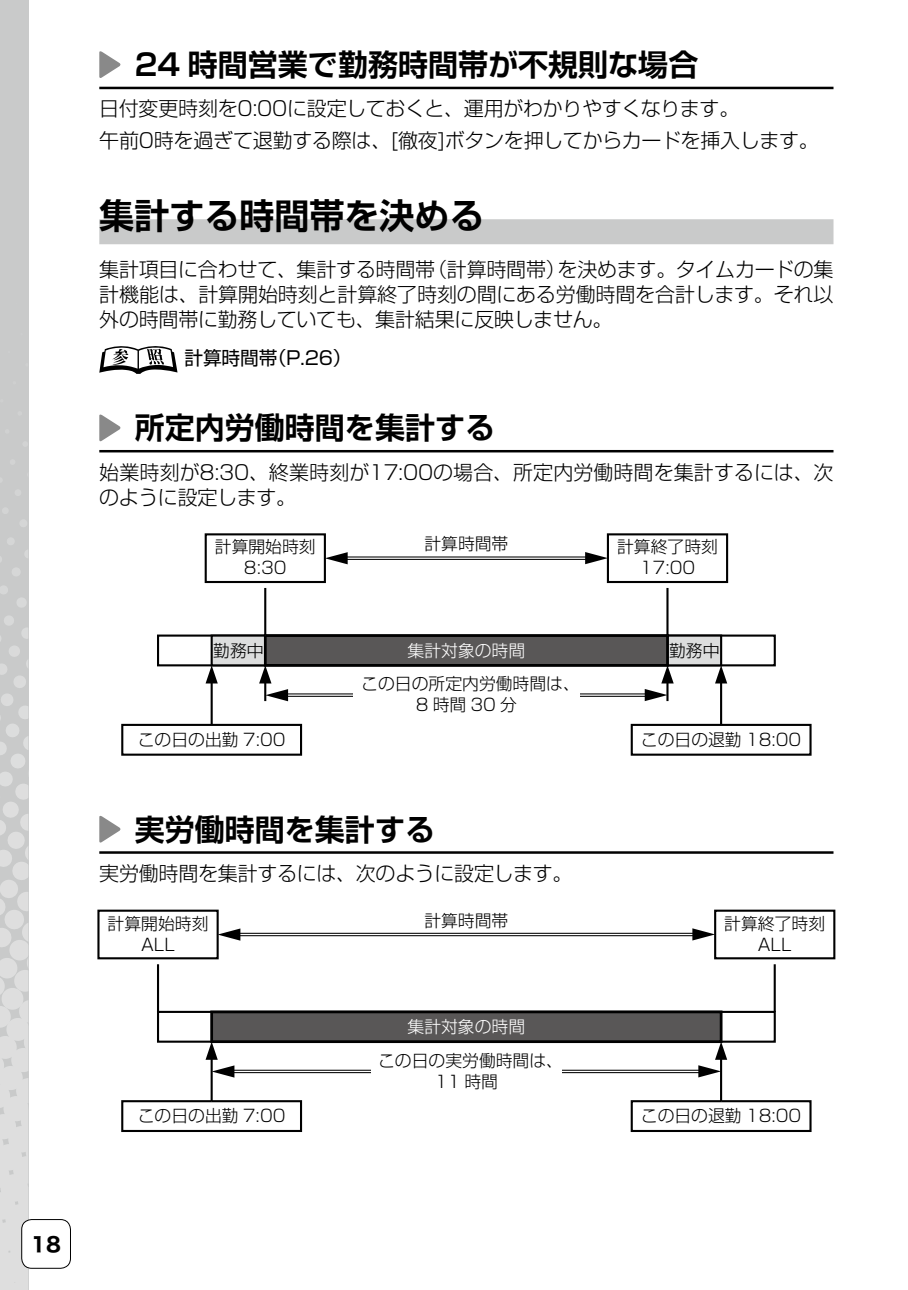
<style>
.page{position:relative;width:908px;height:1290px;background:#fff}
.page>*{position:absolute;margin:0;border:0;box-sizing:border-box;transform-origin:0 0}
.t1{font:700 35px "Shin Go Pro De";color:#000}
.t2{font:700 30px "Shin Go Pro De";color:#000}
.本文{font:300 20px/25px "Shin Go Pro";letter-spacing:-.015em;color:#000;text-align:justify}
.t3{font:20px "Hira Sans Old Std W7";color:#000}
.メモ_参照{font:18.75px "Shin Go Pro";letter-spacing:-.01em;color:#000}
.t4{font:300 16.75px/21px "Shin Go Pro";color:#000;text-align:center}
.t5{font:300 16.75px "Shin Go Pro";color:#fff}
</style>
<div class="page">
<div style="left:0;top:0;width:28px;height:1290px;background:#c9caca"></div>
<svg style="left:0;top:616px;width:28px;height:674px"></svg>
<svg style="left:0;top:586px;width:8px;height:8px"></svg>
<svg style="left:17px;top:598px;width:10px;height:9px"></svg>
<svg style="left:12px;top:568px;width:8px;height:8px"></svg>
<svg style="left:7px;top:538px;width:7px;height:7px"></svg>
<svg style="left:25px;top:550px;width:3px;height:8px"></svg>
<svg style="left:20px;top:520px;width:7px;height:7px"></svg>
<div style="left:22px;top:1219px;width:48px;height:49px;background:#fff;border-radius:10px"></div>
<div style="left:21px;top:1219px;width:50px;height:50px;border:1px solid #000;border-radius:10px"></div>
<hr style="left:99px;top:87px;width:734px;height:2px;background:#000">
<div style="left:99px;top:219px;width:734px;height:25px;background:#c9caca"></div>
<hr style="left:99px;top:450px;width:734px;height:2px;background:#000">
<hr style="left:99px;top:851px;width:734px;height:3px;background:#000">
<svg style="left:99px;top:346px;width:78px;height:28px"></svg>
<div style="left:157px;top:634px;width:618px;height:32px;border:2px solid #000"></div>
<div style="left:211px;top:635px;width:54px;height:30px;background:#dcdddd"></div>
<div style="left:210px;top:634px;width:56px;height:32px;border:2px solid #000"></div>
<div style="left:121px;top:724px;width:181px;height:32px;border:2px solid #000"></div>
<div style="left:630px;top:724px;width:181px;height:32px;border:2px solid #000"></div>
<div style="left:606px;top:533px;width:121px;height:50px;border:2px solid #000"></div>
<div style="left:204px;top:533px;width:122px;height:50px;border:2px solid #000"></div>
<div style="left:667px;top:635px;width:53px;height:30px;background:#dcdddd"></div>
<div style="left:666px;top:634px;width:55px;height:32px;border:2px solid #000"></div>
<div style="left:265px;top:635px;width:402px;height:30px;background:#595757"></div>
<div style="left:264px;top:634px;width:404px;height:33px;border:3px solid #000"></div>
<hr style="left:210px;top:671px;width:3px;height:54px;background:#000">
<svg style="left:205px;top:665px;width:13px;height:18px"></svg>
<hr style="left:277px;top:693px;width:378px;height:1px;background:#000">
<hr style="left:277px;top:696px;width:378px;height:1px;background:#000">
<svg style="left:266px;top:689px;width:22px;height:12px"></svg>
<svg style="left:644px;top:689px;width:22px;height:12px"></svg>
<hr style="left:333px;top:556px;width:259px;height:1px;background:#000">
<hr style="left:333px;top:559px;width:259px;height:1px;background:#000">
<svg style="left:325px;top:552px;width:22px;height:12px"></svg>
<svg style="left:585px;top:552px;width:22px;height:12px"></svg>
<hr style="left:719px;top:671px;width:2px;height:54px;background:#000">
<svg style="left:714px;top:665px;width:13px;height:18px"></svg>
<hr style="left:264px;top:671px;width:2px;height:30px;background:#000">
<svg style="left:259px;top:665px;width:12px;height:18px"></svg>
<hr style="left:666px;top:671px;width:2px;height:30px;background:#000">
<hr style="left:264px;top:588px;width:2px;height:47px;background:#000">
<hr style="left:666px;top:588px;width:2px;height:47px;background:#000">
<svg style="left:661px;top:665px;width:12px;height:18px"></svg>
<div style="left:353px;top:671px;width:226px;height:48px;background:#fff"></div>
<div style="left:157px;top:1011px;width:618px;height:32px;border:2px solid #000"></div>
<div style="left:121px;top:1100px;width:181px;height:32px;border:2px solid #000"></div>
<div style="left:630px;top:1100px;width:181px;height:32px;border:2px solid #000"></div>
<div style="left:211px;top:1012px;width:509px;height:29px;background:#595757"></div>
<div style="left:210px;top:1010px;width:512px;height:33px;border:3px solid #000"></div>
<hr style="left:210px;top:1047px;width:2px;height:54px;background:#000">
<hr style="left:223px;top:1070px;width:486px;height:1px;background:#000">
<hr style="left:223px;top:1072px;width:486px;height:1px;background:#000">
<svg style="left:205px;top:1041px;width:29px;height:36px"></svg>
<hr style="left:226px;top:933px;width:474px;height:1px;background:#000">
<hr style="left:226px;top:935px;width:474px;height:1px;background:#000">
<svg style="left:218px;top:928px;width:22px;height:13px"></svg>
<hr style="left:719px;top:1047px;width:2px;height:54px;background:#000">
<svg style="left:698px;top:1041px;width:29px;height:36px"></svg>
<div style="left:97px;top:909px;width:121px;height:50px;border:2px solid #000"></div>
<hr style="left:157px;top:964px;width:2px;height:48px;background:#000">
<div style="left:371px;top:1047px;width:190px;height:48px;background:#fff"></div>
<svg style="left:692px;top:928px;width:21px;height:12px"></svg>
<div style="left:713px;top:909px;width:122px;height:50px;border:2px solid #000"></div>
<hr style="left:773px;top:964px;width:2px;height:48px;background:#000">
<svg style="left:99px;top:51px;width:21px;height:27px"></svg>
<svg style="left:99px;top:414px;width:21px;height:27px"></svg>
<svg style="left:99px;top:816px;width:21px;height:26px"></svg>
<h3 class="t2" style="left:135px;top:40px;width:565px">24 時間営業で勤務時間帯が不規則な場合</h3>
<p class="本文" style="left:99px;top:94px;width:641px">日付変更時刻を0:00に設定しておくと、運用がわかりやすくなります。</p>
<p class="本文" style="left:99px;top:126px;width:720px">午前0時を過ぎて退勤する際は、[徹夜]ボタンを押してからカードを挿入します。</p>
<h2 class="t1" style="left:99px;top:187px;width:386px">集計する時間帯を決める</h2>
<p class="本文" style="left:99px;top:255px;width:735px">集計項目に合わせて、集計する時間帯（計算時間帯）を決めます。タイムカードの集計機能は、計算開始時刻と計算終了時刻の間にある労働時間を合計します。それ以外の時間帯に勤務していても、集計結果に反映しません。</p>
<p class="メモ_参照" style="left:184px;top:343px;width:169px">計算時間帯（P.26）</p>
<h3 class="t2" style="left:135px;top:403px;width:362px">所定内労働時間を集計する</h3>
<p class="本文" style="left:99px;top:457px;width:735px">始業時刻が8:30、終業時刻が17:00の場合、所定内労働時間を集計するには、次のように設定します。</p>
<p class="t4" style="left:215px;top:534px;width:102px">計算開始時刻<br>8:30</p>
<p class="t4" style="left:213px;top:638px;width:52px">勤務中</p>
<p class="t4" style="left:424px;top:531px;width:86px">計算時間帯</p>
<p class="t4" style="left:616px;top:534px;width:102px">計算終了時刻<br>17:00</p>
<p class="t5" style="left:407px;top:636px;width:119px">集計対象の時間</p>
<p class="t4" style="left:668px;top:638px;width:52px">勤務中</p>
<p class="t4" style="left:361px;top:671px;width:220px">この日の所定内労働時間は、<br>8時間30分</p>
<p class="t4" style="left:138px;top:727px;width:149px">この日の出勤 7:00</p>
<p class="t4" style="left:640px;top:727px;width:162px">この日の退勤 18:00</p>
<h3 class="t2" style="left:135px;top:804px;width:302px">実労働時間を集計する</h3>
<p class="本文" style="left:99px;top:858px;width:474px">実労働時間を集計するには、次のように設定します。</p>
<p class="t4" style="left:108px;top:911px;width:102px">計算開始時刻<br>ALL</p>
<p class="t4" style="left:424px;top:908px;width:86px">計算時間帯</p>
<p class="t4" style="left:724px;top:911px;width:102px">計算終了時刻<br>ALL</p>
<p class="t5" style="left:407px;top:1013px;width:119px">集計対象の時間</p>
<p class="t4" style="left:378px;top:1048px;width:186px">この日の実労働時間は、<br>11 時間</p>
<p class="t4" style="left:138px;top:1103px;width:149px">この日の出勤 7:00</p>
<p class="t4" style="left:640px;top:1103px;width:162px">この日の退勤 18:00</p>
<p class="t3" style="left:31px;top:1228px;width:31px">18</p>
</div>
